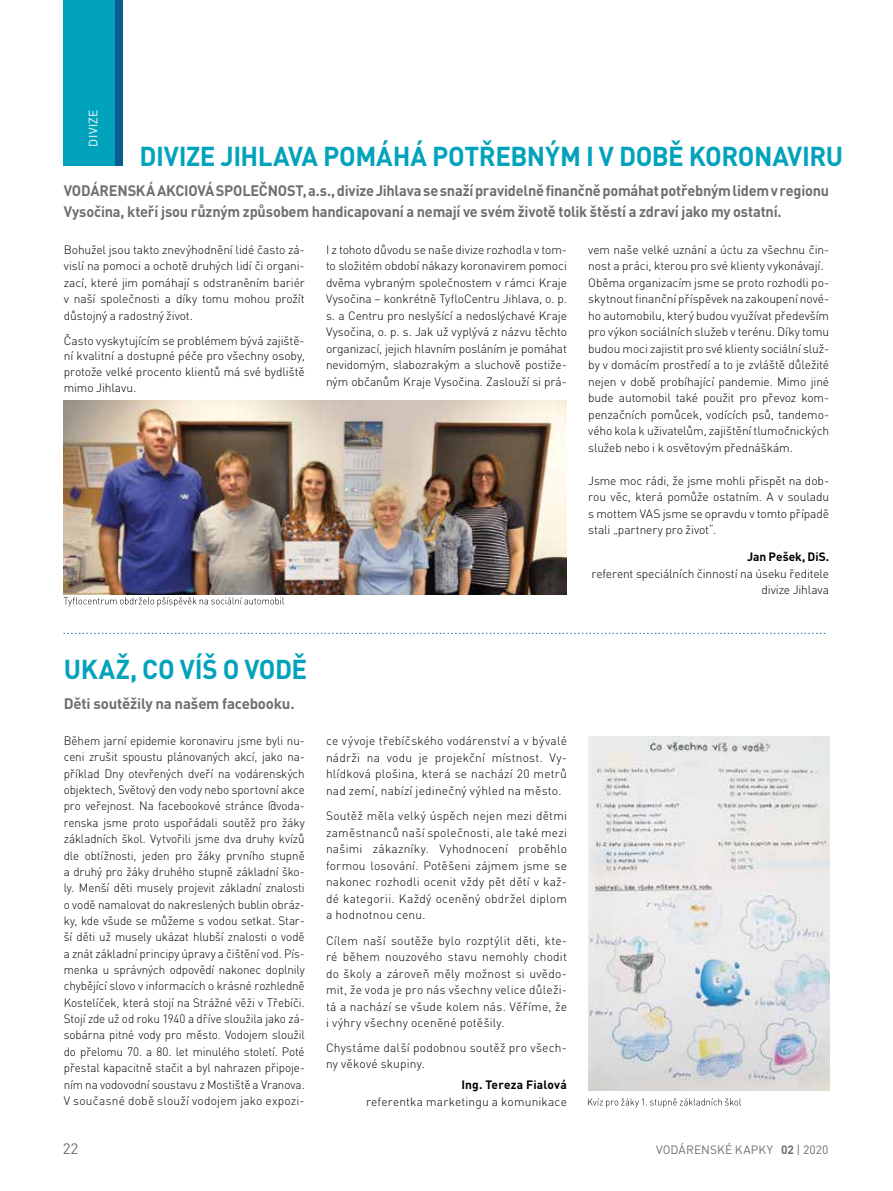
<style>
.page{position:relative;width:893px;height:1191px;background:#fff}
.page>*{position:absolute;margin:0;border:0;box-sizing:border-box;transform-origin:0 0}
.t1{font:700 27px "DIN Pro";letter-spacing:-.02em;color:#00a2bc;scale:.96 1}
.t2{font:700 15px/21px "DIN Pro";letter-spacing:-.015em;color:#706f6f}
.t3{font:15px "DIN Pro";color:#706f6f}
.t4{font:300 12px/16.5px "DIN Pro";letter-spacing:-.005em;color:#000;text-align:justify}
.t5{font:12px "DIN Pro";color:#085d8d}
.t6{font:300 12px/16.5px "DIN Pro";letter-spacing:.02em;color:#000}
.t7{font:300 12px "DIN Pro";letter-spacing:.015em;color:#000}
.t8{font:12px "DIN Pro";letter-spacing:.005em;color:#706f6f}
.t9{font:700 12px "DIN Pro";letter-spacing:.015em;color:#000}
.t10{font:700 12px "DIN Pro";letter-spacing:-.005em;color:#000}
.t11{font:12px "DIN Pro";letter-spacing:.015em;color:#fff}
.s1{font-weight:700}
</style>
<div class="page">
<img style="left:588px;top:736px;width:241px;height:354px">
<img style="left:64px;top:401px;width:503px;height:193px">
<svg style="left:64px;top:597px;width:220px;height:9px"></svg>
<svg style="left:588px;top:1098px;width:153px;height:9px"></svg>
<div style="left:64px;top:0;width:51px;height:166px;background:#00a2bc"></div>
<div style="left:115px;top:0;width:7px;height:166px;background:#085d8d"></div>
<p class="t11" style="left:84px;top:146px;width:38px;rotate:-90deg">DIVIZE</p>
<h1 class="t1" style="left:139px;top:134px;width:735px">DIVIZE JIHLAVA POMÁHÁ POTŘEBNÝM I V DOBĚ KORONAVIRU</h1>
<p class="t2" style="left:64px;top:178px;width:767px">VODÁRENSKÁ AKCIOVÁ SPOLEČNOST, a.s., divize Jihlava se snaží pravidelně finančně pomáhat potřebným lidem v regionu<br>Vysočina, kteří jsou různým způsobem handicapovaní a nemají ve svém životě tolik štěstí a zdraví jako my ostatní.</p>
<p class="t4" style="left:64px;top:240px;width:242px">Bohužel jsou takto znevýhodnění lidé často zá&shy;vislí na pomoci a ochotě druhých lidí či organi&shy;zací, které jim pomáhají s odstraněním bariér v naší společnosti a díky tomu mohou prožít důstojný a radostný život.</p>
<p class="t4" style="left:64px;top:331px;width:242px;line-height:15.8px">Často vyskytujícím se problémem bývá zajiště&shy;ní kvalitní a dostupné péče pro všechny osoby, protože velké procento klientů má své bydliště mimo Jihlavu.</p>
<p class="t4" style="left:326px;top:240px;width:242px">I z tohoto důvodu se naše divize rozhodla v tom&shy;to složitém období nákazy koronavirem pomoci dvěma vybraným společnostem v rámci Kraje Vysočina – konkrétně TyfloCentru Jihlava, o. p. s. a Centru pro neslyšící a nedoslýchavé Kraje Vysočina, o. p. s. Jak už vyplývá z názvu těchto organizací, jejich hlavním posláním je pomáhat nevidomým, slabozrakým a sluchově postiže&shy;ným občanům Kraje Vysočina. Zaslouží si prá-</p>
<p class="t4" style="left:588px;top:240px;width:242px;text-align:left">vem naše velké uznání a úctu za všechnu čin&shy;nost a práci, kterou pro své klienty vykonávají.<br>Oběma organizacím jsme se proto rozhodli po&shy;skytnout finanční příspěvek na zakoupení nové&shy;ho automobilu, který budou využívat především pro výkon sociálních služeb v terénu. Díky tomu budou moci zajistit pro své klienty sociální služ&shy;by v domácím prostředí a to je zvláště důležité nejen v době probíhající pandemie. Mimo jiné bude automobil také použit pro převoz kom&shy;penzačních pomůcek, vodících psů, tandemo&shy;vého kola k uživatelům, zajištění tlumočnických služeb nebo i k osvětovým přednáškám.</p>
<p class="t4" style="left:588px;top:471px;width:242px">Jsme moc rádi, že jsme mohli přispět na dob&shy;rou věc, která pomůže ostatním. A v souladu s mottem VAS jsme se opravdu v tomto případě stali „partnery pro život“.</p>
<p class="t10" style="left:747px;top:547px;width:83px">Jan Pešek, DiS.</p>
<p class="t4" style="left:591px;top:564px;width:239px;text-align:right">referent speciálních činností na úseku ředitele divize Jihlava</p>
<p class="t5" style="left:63px;top:620px;width:765px">.......................................................................................................................................................................................................</p>
<h1 class="t1" style="left:64px;top:646px;width:255px">UKAŽ, CO VÍŠ O VODĚ</h1>
<p class="t2" style="left:64px;top:691px;width:232px">Děti soutěžily na našem facebooku.</p>
<p class="t4" style="left:64px;top:731px;width:242px">Během jarní epidemie koronaviru jsme byli nu&shy;ceni zrušit spoustu plánovaných akcí, jako na&shy;příklad Dny otevřených dveří na vodárenských objektech, Světový den vody nebo sportovní akce pro veřejnost. Na facebookové stránce @voda&shy;renska jsme proto uspořádali soutěž pro žáky základních škol. Vytvořili jsme dva druhy kvízů dle obtížnosti, jeden pro žáky prvního stupně a druhý pro žáky druhého stupně základní ško&shy;ly. Menší děti musely projevit základní znalosti o vodě namalovat do nakreslených bublin obráz&shy;ky, kde všude se můžeme s vodou setkat. Star&shy;ší děti už musely ukázat hlubší znalosti o vodě a znát základní principy úpravy a čištění vod. Pís&shy;menka u správných odpovědí nakonec doplnily chybějící slovo v informacích o krásné rozhledně Kostelíček, která stojí na Strážné věži v Třebíči.<br>Stojí zde už od roku 1940 a dříve sloužila jako zá&shy;sobárna pitné vody pro město. Vodojem sloužil do přelomu 70. a 80. let minulého století. Poté přestal kapacitně stačit a byl nahrazen připoje&shy;ním na vodovodní soustavu z Mostiště a Vranova.<br>V současné době slouží vodojem jako expozi-</p>
<p class="t4" style="left:326px;top:731px;width:242px">ce vývoje třebíčského vodárenství a v bývalé nádrži na vodu je projekční místnost. Vy&shy;hlídková plošina, která se nachází 20 metrů nad zemí, nabízí jedinečný výhled na město.</p>
<p class="t4" style="left:326px;top:806px;width:242px">Soutěž měla velký úspěch nejen mezi dětmi zaměstnanců naší společnosti, ale také mezi našimi zákazníky. Vyhodnocení proběhlo formou losování. Potěšeni zájmem jsme se nakonec rozhodli ocenit vždy pět dětí v kaž&shy;dé kategorii. Každý oceněný obdržel diplom a hodnotnou cenu.</p>
<p class="t4" style="left:326px;top:931px;width:242px">Cílem naší soutěže bylo rozptýlit děti, kte&shy;ré během nouzového stavu nemohly chodit do školy a zároveň měly možnost si uvědo&shy;mit, že voda je pro nás všechny velice důleži&shy;tá a nachází se všude kolem nás. Věříme, že i výhry všechny oceněné potěšily.</p>
<p class="t6" style="left:326px;top:1038px;width:242px">Chystáme další podobnou soutěž pro všech&shy;ny věkové skupiny.</p>
<p class="t9" style="left:461px;top:1075px;width:107px">Ing. Tereza Fialová</p>
<p class="t7" style="left:366px;top:1092px;width:202px">referentka marketingu a komunikace</p>
<p class="t3" style="left:63px;top:1137px;width:17px">22</p>
<p class="t8" style="left:656px;top:1140px;width:174px">VODÁRENSKÉ KAPKY <span class="s1">02</span> | 2020</p>
</div>
